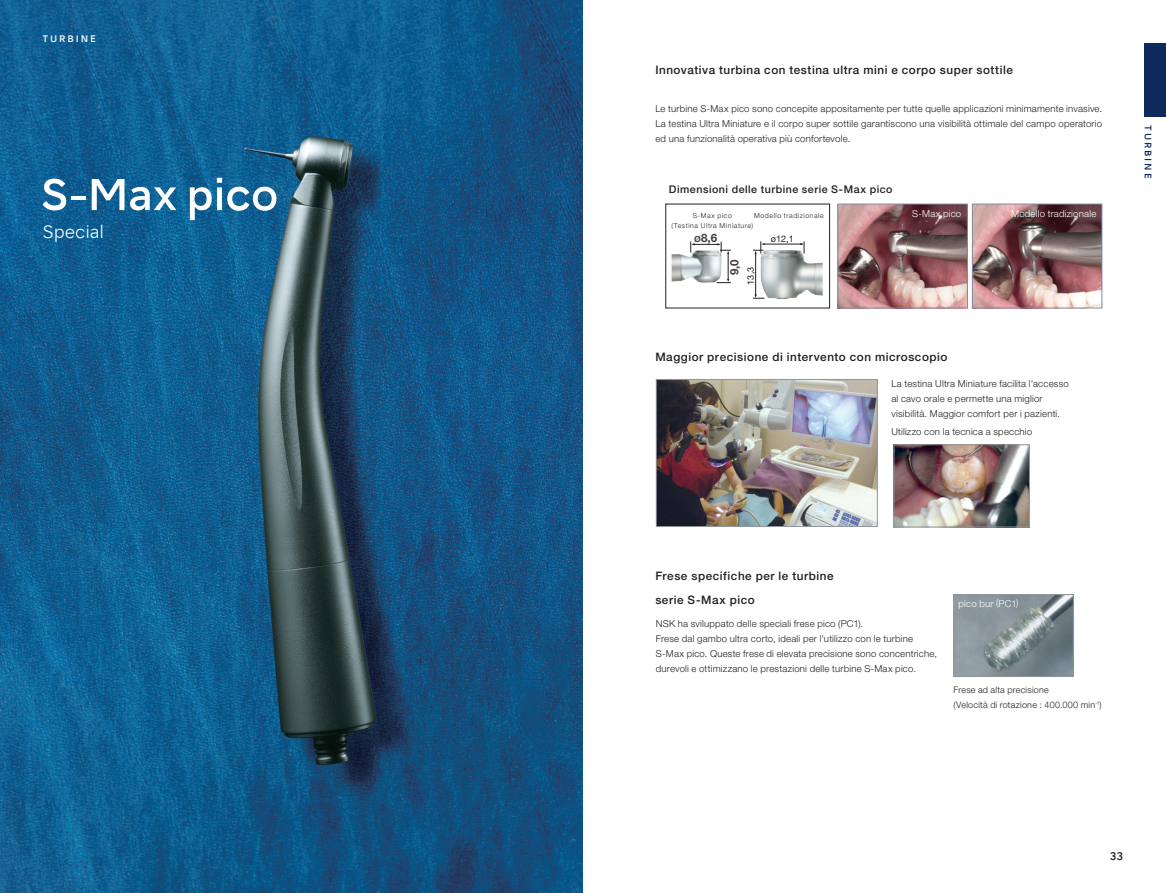
<style>
.page{position:relative;width:1166px;height:893px;background:#fff}
.page>*{position:absolute;margin:0;border:0;box-sizing:border-box;transform-origin:0 0}
.t1{font:300 16.95px "NSKTSRE";letter-spacing:-.01em;color:#fff}
.t2{font:500 11.7px "Helvetica Neue";letter-spacing:.045em;color:#231f20}
.t3{font:700 11.55px "Helvetica Neue";color:#3e3e3f}
.t4{font:500 10.65px "Helvetica Neue";letter-spacing:.05em;color:#231f20}
.t5{font:500 10.65px "NSKTSRE";color:#231f20}
.t6{font:300 9.6px/14.9px "Helvetica Neue";letter-spacing:.02em;color:#231f20}
.t7{font:300 9.6px "Helvetica Neue";letter-spacing:.02em;color:#fff}
.t8{font:9.15px "Helvetica Neue";color:#231f20}
.t9{font:300 9px/14.9px "Helvetica Neue";letter-spacing:.025em;color:#231f20}
.t10{font:500 9px "NSKTSRE";letter-spacing:.205em;color:#0d2a5b}
.t11{font:500 9px "NSKTSRE";letter-spacing:.205em;color:#fff}
.t12{font:300 6.9px "Helvetica Neue";letter-spacing:.085em;color:#231f20}
.s1{font-weight:500}
</style>
<div class="page">
<img style="left:0;top:0;width:583px;height:893px">
<img style="left:839px;top:206px;width:126px;height:100px">
<div style="left:837px;top:204px;width:130px;height:104px;border:1px solid #7f8ba3"></div>
<img style="left:973px;top:206px;width:126px;height:100px">
<div style="left:971px;top:204px;width:130px;height:104px;border:1px solid #7f8ba3"></div>
<img style="left:671px;top:254px;width:19px;height:28px">
<img style="left:760px;top:250px;width:62px;height:49px">
<svg style="left:690px;top:242px;width:40px;height:41px"></svg>
<hr style="left:755px;top:253px;width:1px;height:44px;background:#231f20">
<svg style="left:752px;top:294px;width:12px;height:5px"></svg>
<hr style="left:763px;top:244px;width:39px;height:1px;background:#231f20">
<svg style="left:753px;top:241px;width:11px;height:13px"></svg>
<svg style="left:800px;top:241px;width:4px;height:13px"></svg>
<img style="left:657px;top:381px;width:218px;height:144px">
<div style="left:655px;top:379px;width:222px;height:148px;border:1px solid #90979d"></div>
<img style="left:895px;top:446px;width:132px;height:79px">
<div style="left:893px;top:444px;width:136px;height:83px;border:1px solid #90979d"></div>
<img style="left:955px;top:596px;width:116px;height:79px">
<div style="left:953px;top:594px;width:120px;height:83px;border:1px solid #939598"></div>
<svg style="left:43px;top:179px;width:23px;height:31px"></svg>
<hr style="left:71px;top:196px;width:14px;height:4px;background:#fff">
<svg style="left:92px;top:179px;width:32px;height:31px"></svg>
<svg style="left:130px;top:187px;width:46px;height:23px"></svg>
<svg style="left:190px;top:178px;width:86px;height:42px"></svg>
<div style="left:1144px;top:44px;width:21px;height:73px;background:#0d2a5b"></div>
<p class="t11" style="left:43px;top:32px;width:55px">TURBINE</p>
<h1 class="t1" style="left:43px;top:220px;width:63px">Special</h1>
<p class="t2" style="left:655px;top:63px;width:359px">Innovativa turbina con testina ultra mini e corpo super sottile</p>
<p class="t6" style="left:655px;top:101px;width:448px;text-align:justify">Le turbine S-Max pico sono concepite appositamente per tutte quelle applicazioni minimamente invasive.<br>La testina Ultra Miniature e il corpo super sottile garantiscono una visibilità ottimale del campo operatorio ed una funzionalità operativa più confortevole.</p>
<p class="t4" style="left:668px;top:183px;width:225px">Dimensioni delle turbine serie S-Max pico</p>
<p class="t12" style="left:692px;top:212px;width:41px">S-Max pico</p>
<p class="t12" style="left:754px;top:212px;width:71px">Modello tradizionale</p>
<p class="t12" style="left:671px;top:221px;width:83px">(Testina Ultra Miniature)</p>
<p class="t3" style="left:694px;top:230px;width:24px"><span class="s1">ø</span>8,6</p>
<p class="t3" style="left:727px;top:275px;width:18px;rotate:-90deg">9,0</p>
<p class="t8" style="left:744px;top:285px;width:19px;rotate:-90deg">13,3</p>
<p class="t8" style="left:770px;top:233px;width:24px">ø12,1</p>
<p class="t7" style="left:911px;top:208px;width:51px">S-Max pico</p>
<p class="t7" style="left:1010px;top:208px;width:87px">Modello tradizionale</p>
<p class="t2" style="left:655px;top:350px;width:293px">Maggior precisione di intervento con microscopio</p>
<p class="t6" style="left:891px;top:376px;width:179px">La testina Ultra Miniature facilita l'accesso al cavo orale e permette una miglior visibilità. Maggior comfort per i pazienti.</p>
<p class="t6" style="left:891px;top:424px;width:142px">Utilizzo con la tecnica a specchio</p>
<p class="t10" style="left:1153px;top:125px;width:55px;rotate:90deg">TURBINE</p>
<p class="t2" style="left:655px;top:569px;width:180px">Frese specifiche per le turbine</p>
<p class="t6" style="left:655px;top:616px;width:282px">NSK ha sviluppato delle speciali frese pico (PC1).<br>Frese dal gambo ultra corto, ideali per l'utilizzo con le turbine S-Max pico. Queste frese di elevata precisione sono concentriche, durevoli e ottimizzano le prestazioni delle turbine S-Max pico.</p>
<p class="t2" style="left:655px;top:593px;width:101px">serie S-Max pico</p>
<p class="t7" style="left:958px;top:598px;width:61px">pico bur (PC1)</p>
<p class="t9" style="left:953px;top:682px;width:150px">Frese ad alta precisione<br>(Velocità di rotazione : 400.000 min<sup>-1</sup>)</p>
<p class="t5" style="left:1109px;top:849px;width:15px">33</p>
</div>
